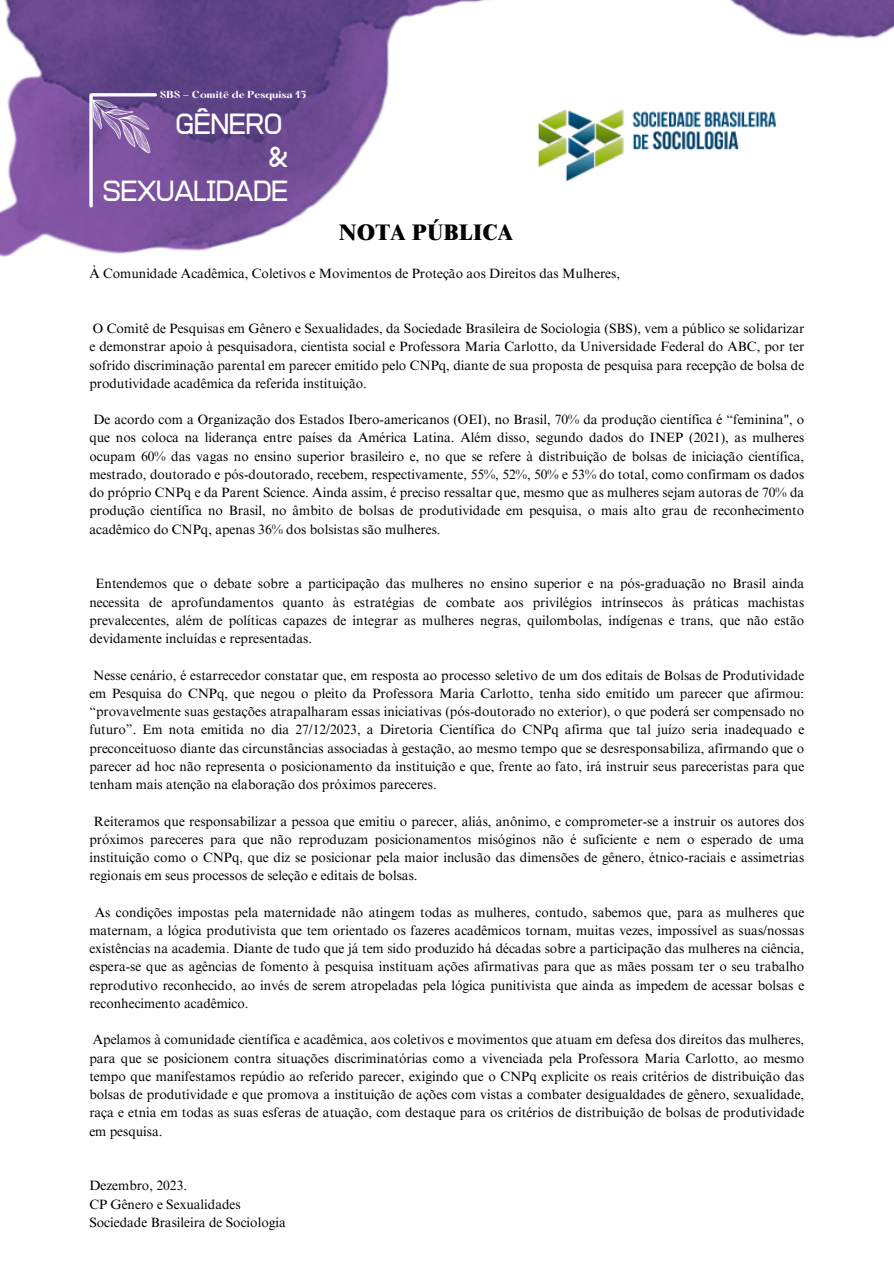
<style>
.page{position:relative;width:894px;height:1264px;background:#fff}
.page>*{position:absolute;margin:0;border:0;box-sizing:border-box;transform-origin:0 0}
.t1{font:500 24px "ADA Hybrid";color:#fff}
.t2{font:800 22.5px "Times NRMT Pro";color:#000}
.t3{font:13.5px/18.3px "Times NRMT Pro";color:#000;text-align:justify}
.t4{font:700 9px "Hatton";color:#fff}
</style>
<div class="page">
<img style="left:0;top:0;width:893px;height:257px">
<img style="left:513px;top:89px;width:290px;height:114px">
<hr style="left:93px;top:93px;width:62px;height:3px;background:#fff">
<svg style="left:89px;top:95px;width:4px;height:111px"></svg>
<svg style="left:90px;top:89px;width:62px;height:70px;background:#9275ae"></svg>
<p class="t4" style="left:160px;top:90px;width:148px">SBS - Comitê de Pesquisa 15</p>
<p class="t1" style="left:176px;top:113px;width:108px">GÊNERO</p>
<p class="t1" style="left:268px;top:147px;width:21px">&amp;</p>
<p class="t1" style="left:103px;top:180px;width:187px">SEXUALIDADE</p>
<p class="t2" style="left:339px;top:224px;width:176px">NOTA PÚBLICA</p>
<p class="t3" style="left:89px;top:266px;width:532px">À Comunidade Acadêmica, Coletivos e Movimentos de Proteção aos Direitos das Mulheres,</p>
<p class="t3" style="left:89px;top:321px;width:716px">O Comitê de Pesquisas em Gênero e Sexualidades, da Sociedade Brasileira de Sociologia (SBS), vem a público se solidarizar e demonstrar apoio à pesquisadora, cientista social e Professora Maria Carlotto, da Universidade Federal do ABC, por ter sofrido discriminação parental em parecer emitido pelo CNPq, diante de sua proposta de pesquisa para recepção de bolsa de produtividade acadêmica da referida instituição.</p>
<p class="t3" style="left:89px;top:412px;width:716px">De acordo com a Organização dos Estados Ibero-americanos (OEI), no Brasil, 70% da produção científica é “feminina", o que nos coloca na liderança entre países da América Latina. Além disso, segundo dados do INEP (2021), as mulheres ocupam 60% das vagas no ensino superior brasileiro e, no que se refere à distribuição de bolsas de iniciação científica, mestrado, doutorado e pós-doutorado, recebem, respectivamente, 55%, 52%, 50% e 53% do total, como confirmam os dados do próprio CNPq e da Parent Science. Ainda assim, é preciso ressaltar que, mesmo que as mulheres sejam autoras de 70% da produção científica no Brasil, no âmbito de bolsas de produtividade em pesquisa, o mais alto grau de reconhecimento acadêmico do CNPq, apenas 36% dos bolsistas são mulheres.</p>
<p class="t3" style="left:89px;top:576px;width:716px;text-indent:6px">Entendemos que o debate sobre a participação das mulheres no ensino superior e na pós-graduação no Brasil ainda necessita de aprofundamentos quanto às estratégias de combate aos privilégios intrínsecos às práticas machistas prevalecentes, além de políticas capazes de integrar as mulheres negras, quilombolas, indígenas e trans, que não estão devidamente incluídas e representadas.</p>
<p class="t3" style="left:89px;top:667px;width:716px">Nesse cenário, é estarrecedor constatar que, em resposta ao processo seletivo de um dos editais de Bolsas de Produtividade em Pesquisa do CNPq, que negou o pleito da Professora Maria Carlotto, tenha sido emitido um parecer que afirmou: “provavelmente suas gestações atrapalharam essas iniciativas (pós-doutorado no exterior), o que poderá ser compensado no futuro”. Em nota emitida no dia 27/12/2023, a Diretoria Científica do CNPq afirma que tal juízo seria inadequado e preconceituoso diante das circunstâncias associadas à gestação, ao mesmo tempo que se desresponsabiliza, afirmando que o parecer ad hoc não representa o posicionamento da instituição e que, frente ao fato, irá instruir seus pareceristas para que tenham mais atenção na elaboração dos próximos pareceres.</p>
<p class="t3" style="left:89px;top:813px;width:716px;text-indent:4px">Reiteramos que responsabilizar a pessoa que emitiu o parecer, aliás, anônimo, e comprometer-se a instruir os autores dos próximos pareceres para que não reproduzam posicionamentos misóginos não é suficiente e nem o esperado de uma instituição como o CNPq, que diz se posicionar pela maior inclusão das dimensões de gênero, étnico-raciais e assimetrias regionais em seus processos de seleção e editais de bolsas.</p>
<p class="t3" style="left:89px;top:904px;width:716px;text-indent:5px">As condições impostas pela maternidade não atingem todas as mulheres, contudo, sabemos que, para as mulheres que maternam, a lógica produtivista que tem orientado os fazeres acadêmicos tornam, muitas vezes, impossível as suas/nossas existências na academia. Diante de tudo que já tem sido produzido há décadas sobre a participação das mulheres na ciência, espera-se que as agências de fomento à pesquisa instituam ações afirmativas para que as mães possam ter o seu trabalho reprodutivo reconhecido, ao invés de serem atropeladas pela lógica punitivista que ainda as impedem de acessar bolsas e reconhecimento acadêmico.</p>
<p class="t3" style="left:89px;top:1032px;width:716px">Apelamos à comunidade científica e acadêmica, aos coletivos e movimentos que atuam em defesa dos direitos das mulheres, para que se posicionem contra situações discriminatórias como a vivenciada pela Professora Maria Carlotto, ao mesmo tempo que manifestamos repúdio ao referido parecer, exigindo que o CNPq explicite os reais critérios de distribuição das bolsas de produtividade e que promova a instituição de ações com vistas a combater desigualdades de gênero, sexualidade, raça e etnia em todas as suas esferas de atuação, com destaque para os critérios de distribuição de bolsas de produtividade em pesquisa.</p>
<p class="t3" style="left:89px;top:1178px;width:99px">Dezembro, 2023.</p>
<p class="t3" style="left:89px;top:1196px;width:153px">CP Gênero e Sexualidades</p>
<p class="t3" style="left:89px;top:1214px;width:198px">Sociedade Brasileira de Sociologia</p>
</div>
